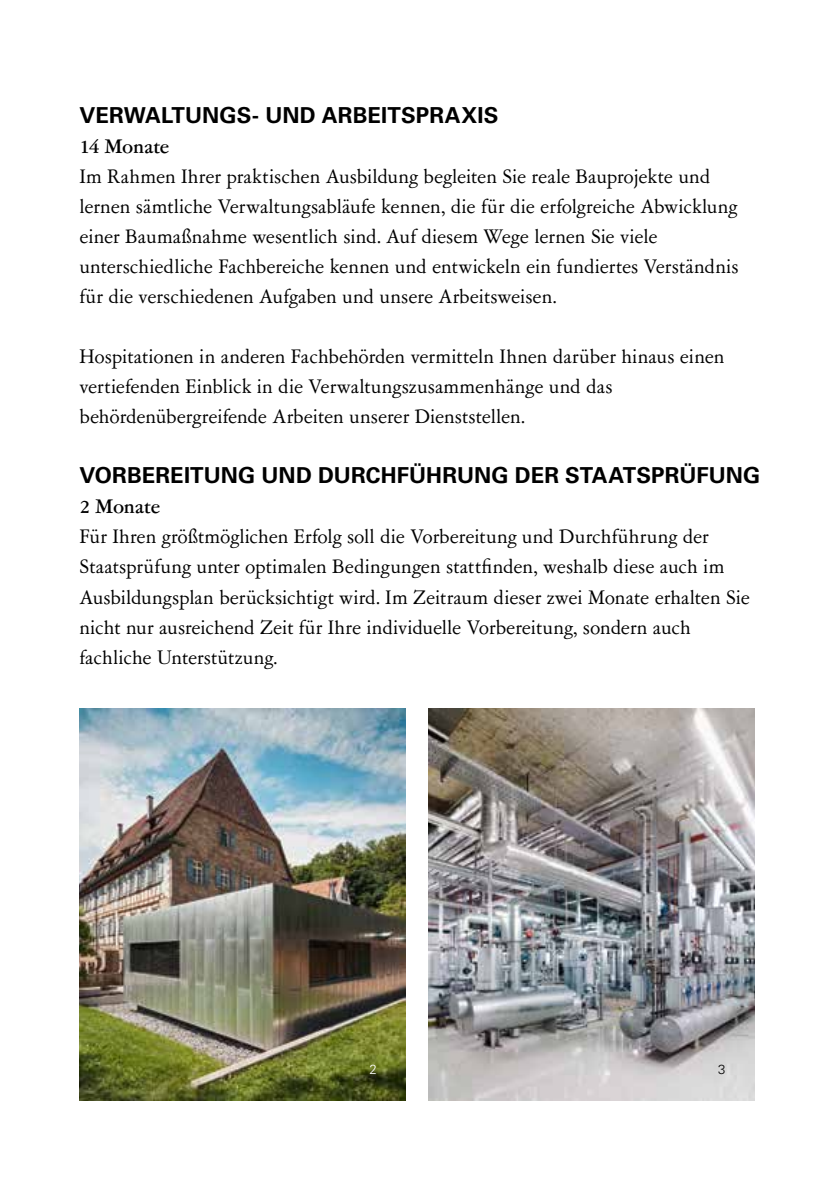
<style>
.page{position:relative;width:834px;height:1191px;background:#fff}
.page>*{position:absolute;margin:0;border:0;box-sizing:border-box;transform-origin:0 0}
.t1{font:22px/30px "Garamont Amst SB";letter-spacing:-.005em;color:#000}
.t2{font:700 22px "Univers LT Std";letter-spacing:.005em;color:#000}
.t3{font:500 22px "Garamont Amst SBOP";letter-spacing:-.005em;color:#000}
.t4{font:300 13.2px "Univers LT Std";color:#fff}
.t5{font:300 13.2px "Univers LT Std";color:#000}
</style>
<div class="page">
<img style="left:79px;top:708px;width:326px;height:392px">
<img style="left:428px;top:708px;width:326px;height:392px">
<hr style="left:833px;top:978px;width:1px;height:213px;background:#000">
<p class="t2" style="left:79px;top:103px;width:420px">VERWALTUNGS- UND ARBEITSPRAXIS</p>
<p class="t3" style="left:79px;top:135px;width:91px">14 Monate</p>
<p class="t1" style="left:79px;top:163px;width:660px">Im Rahmen Ihrer praktischen Ausbildung begleiten Sie reale Bauprojekte und lernen sämtliche Verwaltungsabläufe kennen, die für die erfolgreiche Abwicklung einer Baumaßnahme wesentlich sind. Auf diesem Wege lernen Sie viele unterschiedliche Fachbereiche kennen und entwickeln ein fundiertes Verständnis für die verschiedenen Aufgaben und unsere Arbeitsweisen.</p>
<p class="t1" style="left:79px;top:343px;width:646px">Hospitationen in anderen Fachbehörden vermitteln Ihnen darüber hinaus einen vertiefenden Einblick in die Verwaltungszusammenhänge und das behördenübergreifende Arbeiten unserer Dienststellen.</p>
<p class="t2" style="left:79px;top:463px;width:682px">VORBEREITUNG UND DURCHFÜHRUNG DER STAATSPRÜFUNG</p>
<p class="t3" style="left:79px;top:495px;width:82px">2 Monate</p>
<p class="t1" style="left:79px;top:523px;width:672px">Für Ihren größtmöglichen Erfolg soll die Vorbereitung und Durchführung der Staatsprüfung unter optimalen Bedingungen stattfinden, weshalb diese auch im Ausbildungsplan berücksichtigt wird. Im Zeitraum dieser zwei Monate erhalten Sie nicht nur ausreichend Zeit für Ihre individuelle Vorbereitung, sondern auch fachliche Unterstützung.</p>
<p class="t4" style="left:369px;top:1060px;width:9px">2</p>
<p class="t5" style="left:718px;top:1060px;width:9px">3</p>
</div>
